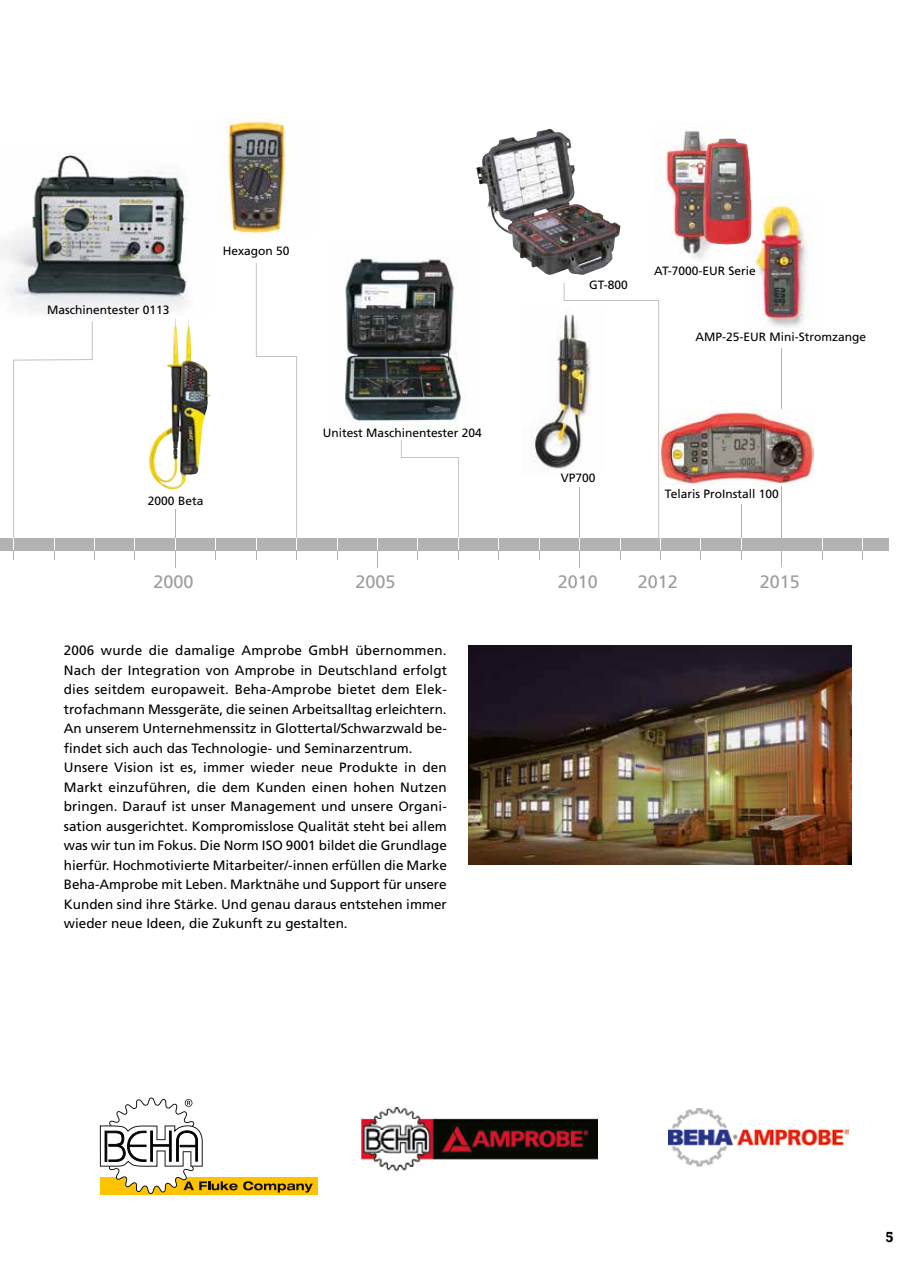
<style>
.page{position:relative;width:915px;height:1263px;background:#fff}
.page>*{position:absolute;margin:0;border:0;box-sizing:border-box;transform-origin:0 0}
.t1{font:18px "Frutiger LT Std";color:#9d9d9c}
.t2{font:700 15px "Rockwell";color:#000}
.t3{font:13.5px/19.5px "Frutiger LT Std";color:#000}
.t4{font:12.15px "Frutiger LT Std";color:#000}
.t5{font:12px "Frutiger LT Std";color:#000}
</style>
<div class="page">
<img style="left:361px;top:1108px;width:236px;height:64px">
<img style="left:468px;top:645px;width:382px;height:219px">
<img style="left:0;top:153px;width:188px;height:161px">
<img style="left:149px;top:318px;width:61px;height:172px">
<img style="left:345px;top:258px;width:120px;height:164px">
<img style="left:532px;top:337px;width:31px;height:134px">
<div style="left:0;top:538px;width:888px;height:12px;background:#b3b2b2"></div>
<hr style="left:740px;top:504px;width:1px;height:34px;background:#b3b2b2">
<svg style="left:13px;top:321px;width:82px;height:239px"></svg>
<svg style="left:134px;top:538px;width:1px;height:22px"></svg>
<svg style="left:175px;top:509px;width:1px;height:58px"></svg>
<svg style="left:215px;top:538px;width:1px;height:22px"></svg>
<svg style="left:256px;top:263px;width:41px;height:297px"></svg>
<svg style="left:377px;top:538px;width:1px;height:29px"></svg>
<svg style="left:401px;top:440px;width:58px;height:120px"></svg>
<svg style="left:498px;top:538px;width:1px;height:22px"></svg>
<svg style="left:700px;top:538px;width:1px;height:22px"></svg>
<svg style="left:862px;top:538px;width:1px;height:22px"></svg>
<img style="left:217px;top:119px;width:69px;height:115px">
<hr style="left:781px;top:348px;width:1px;height:219px;background:#b3b2b2">
<img style="left:661px;top:409px;width:152px;height:76px">
<img style="left:748px;top:198px;width:64px;height:129px">
<img style="left:476px;top:129px;width:144px;height:146px">
<svg style="left:563px;top:283px;width:98px;height:284px"></svg>
<img style="left:653px;top:130px;width:76px;height:130px">
<img style="left:703px;top:139px;width:48px;height:105px">
<div style="left:480px;top:1164px;width:123px;height:23px;background:#fff"></div>
<div style="left:100px;top:1177px;width:217px;height:18px;background:#fdc300"></div>
<svg style="left:243px;top:1181px;width:69px;height:11px"></svg>
<svg style="left:100px;top:1097px;width:137px;height:97px"></svg>
<img style="left:668px;top:1108px;width:180px;height:58px">
<p class="t5" style="left:47px;top:303px;width:124px">Maschinentester 0113</p>
<p class="t5" style="left:223px;top:244px;width:68px">Hexagon 50</p>
<p class="t5" style="left:589px;top:278px;width:40px">GT-800</p>
<p class="t5" style="left:654px;top:263px;width:103px">AT-7000-EUR Serie</p>
<p class="t5" style="left:695px;top:330px;width:172px">AMP-25-EUR Mini-Stromzange</p>
<p class="t5" style="left:148px;top:494px;width:57px">2000 Beta</p>
<p class="t5" style="left:323px;top:426px;width:160px">Unitest Maschinentester 204</p>
<p class="t5" style="left:560px;top:471px;width:36px">VP700</p>
<h1 class="t1" style="left:153px;top:571px;width:42px">2000</h1>
<h1 class="t1" style="left:355px;top:571px;width:42px">2005</h1>
<h1 class="t1" style="left:557px;top:571px;width:42px">2010</h1>
<p class="t3" style="left:64px;top:641px;width:384px">2006 wurde die damalige Amprobe GmbH übernommen.<br>Nach der Integration von Amprobe in Deutschland erfolgt dies seitdem europaweit. Beha-Amprobe bietet dem Elek&shy;trofachmann Messgeräte, die seinen Arbeitsalltag erleichtern.<br>An unserem Unternehmenssitz in Glottertal/Schwarzwald be&shy;findet sich auch das Technologie- und Seminarzentrum.<br>Unsere Vision ist es, immer wieder neue Produkte in den Markt einzuführen, die dem Kunden einen hohen Nutzen bringen. Darauf ist unser Management und unsere Organi&shy;sation ausgerichtet. Kompromisslose Qualität steht bei allem was wir tun im Fokus. Die Norm ISO 9001 bildet die Grundlage hierfür. Hochmotivierte Mitarbeiter/-innen erfüllen die Marke Beha-Amprobe mit Leben. Marktnähe und Support für unsere Kunden sind ihre Stärke. Und genau daraus entstehen immer wieder neue Ideen, die Zukunft zu gestalten.</p>
<p class="t4" style="left:259px;top:726px;width:142px">Hexagon 50 Hexagon 50</p>
<p class="t4" style="left:293px;top:726px;width:69px">Hexagon 50</p>
<p class="t4" style="left:81px;top:786px;width:125px">Maschinentester 0113</p>
<p class="t4" style="left:115px;top:786px;width:125px">Maschin ntester 0113</p>
<p class="t4" style="left:154px;top:786px;width:125px">Maschinentester 0113</p>
<p class="t5" style="left:664px;top:487px;width:115px">Telaris ProInstall 100</p>
<h1 class="t1" style="left:637px;top:571px;width:42px">2012</h1>
<h1 class="t1" style="left:759px;top:571px;width:42px">2015</h1>
<p class="t2" style="left:885px;top:1227px;width:10px">5</p>
</div>
